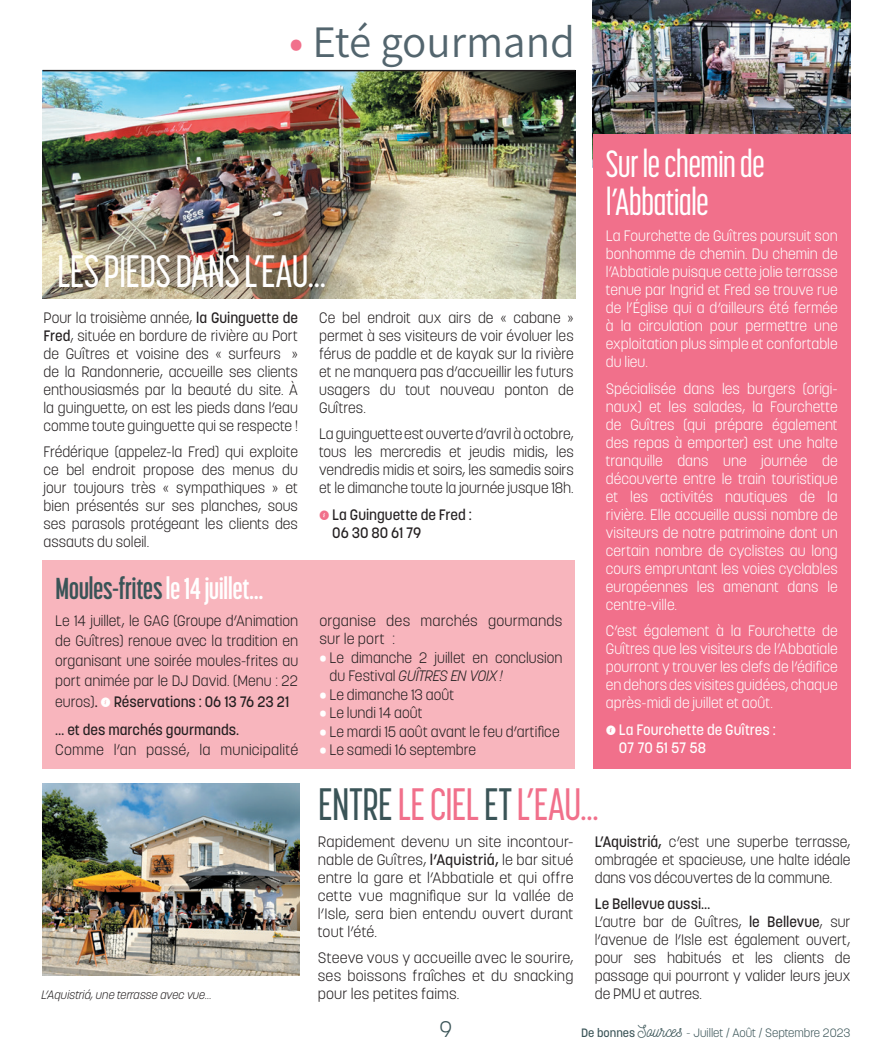
<style>
.page{position:relative;width:893px;height:1063px;background:#fff}
.page>*{position:absolute;margin:0;border:0;box-sizing:border-box;transform-origin:0 0}
.t1{font:500 45px "Korolev Compressed";letter-spacing:-.02em;color:#f1708b}
.t2{font:500 45px "Korolev Compressed";letter-spacing:-.02em;color:#fff}
.t3{font:45px "Assistant";color:#53656e}
.t4{font:500 37.5px/37.5px "Korolev Compressed";letter-spacing:-.025em;color:#fff}
.t5{font:700 30px "Korolev Compressed";letter-spacing:-.025em;color:#3a5457}
.t6{font:300 22.5px "Korolev";color:#3a5457}
.t7{font:300 15px/18px "Korolev";color:#231f20;text-align:justify}
.t8{font:300 15px/18px "Korolev";color:#fff;text-align:justify}
.t9{font:500 15px/18px "Korolev";color:#231f20}
.t10{font:500 15px/18px "Korolev";color:#fff}
.t11{font:300 12px "Korolev";color:#3a5457}
.t12{font:italic 300 12px "Korolev";letter-spacing:.005em;color:#231f20}
.s1{font-weight:600;color:#f1708b}
.s2{font-family:"Iconized Complete";font-weight:400;font-size:13.5px}
.s3{font-weight:500}
.s4{font-family:"Iconized Complete";font-weight:400;font-size:13.5px;color:#f1708b}
.s5{color:#fff}
.s6{font-family:"Iconized Complete";font-weight:400;font-size:13.5px;color:#fff}
.s7{font-style:italic}
.s8{color:#3a5457}
.s9{font-family:"Nickainley";font-weight:400;font-size:16.5px}
.s10{font-family:"Nickainley";font-weight:400}
</style>
<div class="page">
<img style="left:592px;top:0;width:258px;height:167px">
<div style="left:43px;top:560px;width:532px;height:208px;background:#f8b5bd"></div>
<img style="left:43px;top:71px;width:532px;height:228px">
<hr style="left:43px;top:70px;width:532px;height:1px;background:#231f20">
<img style="left:43px;top:784px;width:257px;height:191px">
<div style="left:593px;top:134px;width:257px;height:635px;background:#f1708b"></div>
<h1 class="t3" style="left:289px;top:11px;width:287px"><span class="s1">•</span> Eté gourmand</h1>
<h2 class="t4" style="left:606px;top:145px;width:161px">Sur le chemin de l’Abbatiale</h2>
<p class="t8" style="left:606px;top:227px;width:233px">La Fourchette de Guîtres poursuit son bonhomme de chemin. Du chemin de l’Abbatiale puisque cette jolie terrasse tenue par Ingrid et Fred se trouve rue de l’Église qui a d’ailleurs été fermée à la circulation pour permettre une exploitation plus simple et confortable du lieu.</p>
<p class="t8" style="left:606px;top:380px;width:233px">Spécialisée dans les burgers (origi&shy;naux) et les salades, la Fourchette de Guîtres (qui prépare également des repas à emporter) est une halte tranquille dans une journée de découverte entre le train touristique et les activités nautiques de la rivière. Elle accueille aussi nombre de visiteurs de notre patrimoine dont un certain nombre de cyclistes au long cours empruntant les voies cyclables européennes les amenant dans le centre-ville.</p>
<p class="t8" style="left:606px;top:622px;width:233px">C’est également à la Fourchette de Guîtres que les visiteurs de l’Abbatiale pourront y trouver les clefs de l’édifice en dehors des visites guidées, chaque après-midi de juillet et août.</p>
<p class="t10" style="left:619px;top:721px;width:158px;text-indent:-13px"><span class="s2">?</span> La Fourchette de Guîtres :<br>07 70 51 57 58</p>
<h1 class="t2" style="left:57px;top:247px;width:271px">LES PIEDS DANS L’EAU…</h1>
<p class="t7" style="left:44px;top:309px;width:256px">Pour la troisième année, <span class="s3">la Guinguette de Fred</span>, située en bordure de rivière au Port de Guîtres et voisine des « surfeurs » de la Randonnerie, accueille ses clients enthousiasmés par la beauté du site. À la guinguette, on est les pieds dans l’eau comme toute guinguette qui se respecte !</p>
<p class="t7" style="left:44px;top:443px;width:256px">Frédérique (appelez-la Fred) qui exploite ce bel endroit propose des menus du jour toujours très « sympathiques » et bien présentés sur ses planches, sous ses parasols protégeant les clients des assauts du soleil.</p>
<p class="t7" style="left:319px;top:309px;width:256px">Ce bel endroit aux airs de « cabane » permet à ses visiteurs de voir évoluer les férus de paddle et de kayak sur la rivière et ne manquera pas d’accueillir les futurs usagers du tout nouveau ponton de Guîtres.</p>
<p class="t7" style="left:319px;top:425px;width:256px">La guinguette est ouverte d’avril à octobre, tous les mercredis et jeudis midis, les vendredis midis et soirs, les samedis soirs et le dimanche toute la journée jusque 18h.</p>
<p class="t9" style="left:332px;top:506px;width:141px;text-indent:-13px"><span class="s4">?</span> La Guinguette de Fred :<br>06 30 80 61 79</p>
<h3 class="t5" style="left:55px;top:571px;width:210px">Moules-frites <span class="s5">le 14 juillet…</span></h3>
<p class="t7" style="left:55px;top:610px;width:244px;line-height:20.2px">Le 14 juillet, le GAG (Groupe d’Animation de Guîtres) renoue avec la tradition en organisant une soirée moules-frites au port animée par le DJ David. (Menu : 22 euros)<span class="s3">.</span> <span class="s6">?</span> <span class="s3">Réservations : 06 13 76 23 21</span></p>
<p class="t9" style="left:55px;top:721px;width:186px">… et des marchés gourmands.</p>
<p class="t7" style="left:55px;top:741px;width:244px">Comme l’an passé, la municipalité</p>
<p class="t7" style="left:319px;top:611px;width:244px;line-height:18.5px">organise des marchés gourmands sur le port :</p>
<p class="t7" style="left:330px;top:648px;width:234px;line-height:18.5px;text-indent:-10px"><span class="s5">•</span> Le dimanche 2 juillet en conclusion du Festival <span class="s7">GUÎTRES EN VOIX !</span></p>
<p class="t7" style="left:319px;top:685px;width:136px"><span class="s5">•</span> Le dimanche 13 août</p>
<p class="t7" style="left:319px;top:704px;width:105px"><span class="s5">•</span> Le lundi 14 août</p>
<p class="t7" style="left:319px;top:722px;width:242px"><span class="s5">•</span> Le mardi 15 août avant le feu d’artifice</p>
<p class="t7" style="left:319px;top:741px;width:158px"><span class="s5">•</span> Le samedi 16 septembre</p>
<h1 class="t1" style="left:318px;top:780px;width:283px"><span class="s8">ENTRE</span>LE CIEL <span class="s8">ET</span>L’EAU…</h1>
<p class="t7" style="left:318px;top:832px;width:257px">Rapidement devenu un site incontour&shy;nable de Guîtres, <span class="s3">l’Aquistriá,</span> le bar situé entre la gare et l’Abbatiale et qui offre cette vue magnifique sur la vallée de l’Isle, sera bien entendu ouvert durant tout l’été.</p>
<p class="t7" style="left:318px;top:949px;width:257px">Steeve vous y accueille avec le sourire, ses boissons fraîches et du snacking pour les petites faims.</p>
<p class="t7" style="left:595px;top:832px;width:257px"><span class="s3">L’Aquistriá,</span> c’est une superbe terrasse, ombragée et spacieuse, une halte idéale dans vos découvertes de la commune.</p>
<p class="t7" style="left:595px;top:895px;width:257px;text-align:left"><span class="s3">Le Bellevue aussi…<br></span>L’autre bar de Guîtres, <span class="s3">le Bellevue</span>, sur l’avenue de l’Isle est également ouvert, pour ses habitués et les clients de passage qui pourront y valider leurs jeux de PMU et autres.</p>
<p class="t12" style="left:42px;top:987px;width:172px">L’Aquistriá, une terrasse avec vue…</p>
<h3 class="t6" style="left:439px;top:1015px;width:14px">9</h3>
<p class="t11" style="left:581px;top:1026px;width:271px"><span class="s3">De bonnes</span> <span class="s9">Sources</span> <span class="s10">-</span> Juillet / Août / Septembre 2023</p>
</div>
